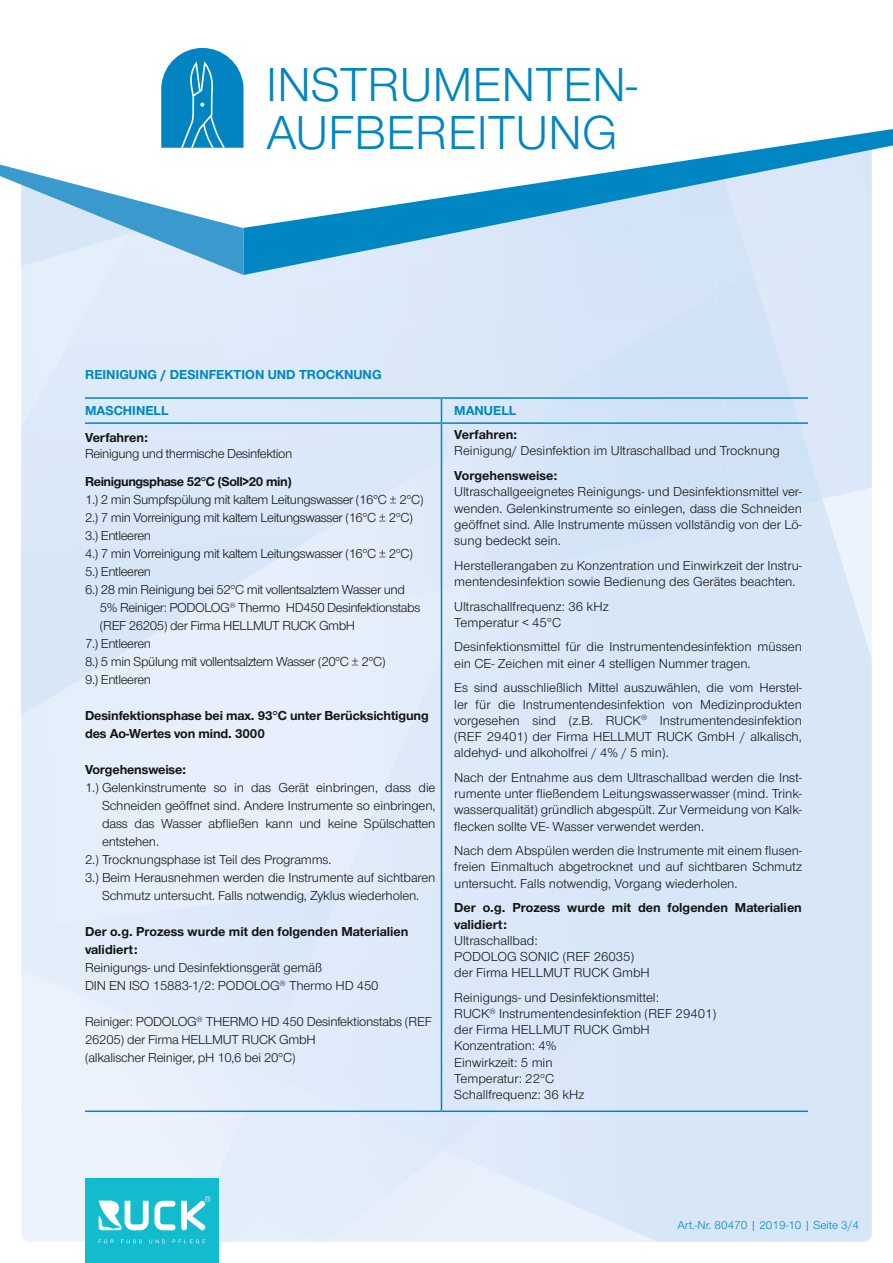
<style>
.page{position:relative;width:893px;height:1263px;background:#fff}
.page>*{position:absolute;margin:0;border:0;box-sizing:border-box;transform-origin:0 0}
.t1{font:49.5px/48px "Nimbus San Nov";color:#0086c2}
.t2{font:13.5px/16.2px "Nimbus San Nov";letter-spacing:-.01em;color:#131413}
.t3{font:13.5px/18px "Nimbus San Nov";letter-spacing:-.03em;color:#131413}
.t4{font:13.5px/18px "Nimbus San Nov Bol";letter-spacing:-.005em;color:#131413}
.t5{font:13.5px "Nimbus San Nov Bol";color:#0086c2}
.t6{font:13.5px "Nimbus San Nov Bol";letter-spacing:-.03em;color:#131413}
.t7{font:12px "Nimbus San Nov";color:#0086c2}
</style>
<div class="page">
<div style="left:21px;top:1072px;width:189px;height:122px;background:#ecf2fc"></div>
<div style="left:758px;top:499px;width:114px;height:743px;background:#d8e7f8"></div>
<div style="left:21px;top:621px;width:416px;height:267px;background:#e6effb"></div>
<div style="left:758px;top:823px;width:105px;height:84px;background:#d8e7f8"></div>
<div style="left:559px;top:1035px;width:219px;height:207px;background:#d8e7f8"></div>
<img style="left:658px;top:932px;width:103px;height:53px">
<div style="left:341px;top:726px;width:96px;height:135px;background:#dfebfa"></div>
<div style="left:437px;top:582px;width:244px;height:279px;background:#dbe8f9"></div>
<div style="left:410px;top:661px;width:28px;height:66px;background:#e3edfa"></div>
<div style="left:311px;top:861px;width:248px;height:289px;background:#ddeaf9"></div>
<div style="left:262px;top:956px;width:50px;height:138px;background:#dfebfa"></div>
<div style="left:558px;top:855px;width:50px;height:206px;background:#d8e7f8"></div>
<div style="left:607px;top:849px;width:51px;height:174px;background:#d8e7f8"></div>
<div style="left:657px;top:837px;width:99px;height:147px;background:#d8e7f8"></div>
<div style="left:808px;top:275px;width:64px;height:224px;background:#dbe8f9"></div>
<div style="left:178px;top:621px;width:137px;height:51px;background:#e6effb"></div>
<div style="left:178px;top:568px;width:301px;height:53px;background:#e3edfa"></div>
<img style="left:282px;top:566px;width:190px;height:2px">
<img style="left:808px;top:323px;width:15px;height:189px">
<div style="left:472px;top:566px;width:259px;height:16px;background:#d8e7f8"></div>
<img style="left:21px;top:689px;width:70px;height:26px">
<img style="left:21px;top:566px;width:157px;height:123px">
<img style="left:177px;top:566px;width:105px;height:54px">
<svg style="left:21px;top:275px;width:787px;height:291px;background:#d9e7f8"></svg>
<svg style="left:243px;top:127px;width:650px;height:148px"></svg>
<svg style="left:0;top:164px;width:243px;height:111px"></svg>
<svg style="left:161px;top:48px;width:82px;height:100px;background:#2898cb"></svg>
<div style="left:85px;top:1178px;width:134px;height:85px;background:#12bbce"></div>
<svg style="left:99px;top:1150px;width:559px;height:93px;background:#cbe7f5"></svg>
<hr style="left:441px;top:424px;width:1px;height:686px;background:#0086c2">
<hr style="left:85px;top:1110px;width:356px;height:2px;background:#0086c2">
<hr style="left:441px;top:1110px;width:367px;height:2px;background:#0086c2">
<hr style="left:85px;top:397px;width:356px;height:2px;background:#0086c2">
<hr style="left:441px;top:397px;width:367px;height:2px;background:#0086c2">
<svg style="left:441px;top:399px;width:1px;height:23px"></svg>
<hr style="left:85px;top:422px;width:356px;height:2px;background:#0086c2">
<hr style="left:441px;top:422px;width:367px;height:2px;background:#0086c2">
<h1 class="t1" style="left:266px;top:61px;width:372px">INSTRUMENTEN-<br>AUFBEREITUNG</h1>
<p class="t5" style="left:85px;top:367px;width:298px">REINIGUNG / DESINFEKTION UND TROCKNUNG</p>
<p class="t5" style="left:85px;top:402px;width:85px">MASCHINELL</p>
<p class="t5" style="left:454px;top:402px;width:64px">MANUELL</p>
<p class="t4" style="left:85px;top:428px;width:65px">Verfahren:</p>
<p class="t3" style="left:85px;top:445px;width:209px">Reinigung und thermische Desinfektion</p>
<p class="t6" style="left:85px;top:474px;width:208px">Reinigungsphase 52°C (Soll&gt;20 min)</p>
<p class="t3" style="left:85px;top:491px;width:340px">1.) 2 min Sumpfspülung mit kaltem Leitungswasser (16°C ± 2°C)<br>2.) 7 min Vorreinigung mit kaltem Leitungswasser (16°C ± 2°C)<br>3.) Entleeren<br>4.) 7 min Vorreinigung mit kaltem Leitungswasser (16°C ± 2°C)<br>5.) Entleeren<br>6.) 28 min Reinigung bei 52°C mit vollentsalztem Wasser und</p>
<p class="t3" style="left:100px;top:599px;width:322px">5% Reiniger: PODOLOG<sup>®</sup> Thermo HD450 Desinfektionstabs</p>
<p class="t3" style="left:100px;top:617px;width:257px">(REF 26205) der Firma HELLMUT RUCK GmbH</p>
<p class="t3" style="left:85px;top:635px;width:68px">7.) Entleeren</p>
<p class="t3" style="left:85px;top:653px;width:302px">8.) 5 min Spülung mit vollentsalztem Wasser (20°C ± 2°C)</p>
<p class="t3" style="left:85px;top:671px;width:68px">9.) Entleeren</p>
<p class="t4" style="left:85px;top:706px;width:345px">Desinfektionsphase bei max. 93°C unter Berücksichtigung des Ao-Wertes von mind. 3000</p>
<p class="t4" style="left:85px;top:760px;width:103px">Vorgehensweise:</p>
<p class="t2" style="left:85px;top:780px;width:352px">1.) Gelenkinstrumente so in das Gerät einbringen, dass die</p>
<p class="t2" style="left:102px;top:798px;width:335px">Schneiden geöffnet sind. Andere Instrumente so einbringen,</p>
<p class="t2" style="left:102px;top:816px;width:335px">dass das Wasser abfließen kann und keine Spülschatten</p>
<p class="t2" style="left:102px;top:834px;width:59px">entstehen.</p>
<p class="t2" style="left:85px;top:851px;width:248px">2.) Trocknungsphase ist Teil des Programms.</p>
<p class="t2" style="left:85px;top:869px;width:352px">3.) Beim Herausnehmen werden die Instrumente auf sichtbaren</p>
<p class="t2" style="left:102px;top:887px;width:319px">Schmutz untersucht. Falls notwendig, Zyklus wiederholen.</p>
<p class="t4" style="left:85px;top:922px;width:325px">Der o.g. Prozess wurde mit den folgenden Materialien validiert:</p>
<p class="t2" style="left:85px;top:959px;width:295px;line-height:18px">Reinigungs- und Desinfektionsgerät gemäß<br>DIN EN ISO 15883-1/2: PODOLOG<sup>®</sup> Thermo HD 450</p>
<p class="t2" style="left:85px;top:1013px;width:348px;line-height:18px">Reiniger: PODOLOG<sup>®</sup> THERMO HD 450 Desinfektionstabs (REF<br>26205) der Firma HELLMUT RUCK GmbH<br>(alkalischer Reiniger, pH 10,6 bei 20°C)</p>
<p class="t4" style="left:454px;top:426px;width:65px">Verfahren:</p>
<p class="t2" style="left:454px;top:443px;width:327px">Reinigung/ Desinfektion im Ultraschallbad und Trocknung</p>
<p class="t4" style="left:454px;top:467px;width:105px">Vorgehensweise:</p>
<p class="t2" style="left:454px;top:484px;width:349px;text-align:justify">Ultraschallgeeignetes Reinigungs- und Desinfektionsmittel ver&shy;wenden. Gelenkinstrumente so einlegen, dass die Schneiden geöffnet sind. Alle Instrumente müssen vollständig von der Lö&shy;sung bedeckt sein.</p>
<p class="t2" style="left:454px;top:557px;width:349px">Herstellerangaben zu Konzentration und Einwirkzeit der Instru&shy;mentendesinfektion sowie Bedienung des Gerätes beachten.</p>
<p class="t2" style="left:454px;top:598px;width:156px">Ultraschallfrequenz: 36 kHz<br>Temperatur &lt; 45°C</p>
<p class="t2" style="left:454px;top:639px;width:349px">Desinfektionsmittel für die Instrumentendesinfektion müssen ein CE- Zeichen mit einer 4 stelligen Nummer tragen.</p>
<p class="t2" style="left:454px;top:680px;width:349px;text-align:justify">Es sind ausschließlich Mittel auszuwählen, die vom Herstel&shy;ler für die Instrumentendesinfektion von Medizinprodukten vorgesehen sind (z.B. RUCK<sup>®</sup> Instrumentendesinfektion (REF 29401) der Firma HELLMUT RUCK GmbH / alkalisch, aldehyd- und alkoholfrei / 4% / 5 min).</p>
<p class="t2" style="left:454px;top:769px;width:349px;text-align:justify">Nach der Entnahme aus dem Ultraschallbad werden die Inst&shy;rumente unter fließendem Leitungswasserwasser (mind. Trink&shy;wasserqualität) gründlich abgespült. Zur Vermeidung von Kalk&shy;flecken sollte VE- Wasser verwendet werden.</p>
<p class="t2" style="left:454px;top:843px;width:349px;text-align:justify">Nach dem Abspülen werden die Instrumente mit einem flusen&shy;freien Einmaltuch abgetrocknet und auf sichtbaren Schmutz untersucht. Falls notwendig, Vorgang wiederholen.</p>
<p class="t4" style="left:454px;top:900px;width:349px;line-height:16.2px">Der o.g. Prozess wurde mit den folgenden Materialien validiert:</p>
<p class="t2" style="left:454px;top:932px;width:197px">Ultraschallbad:<br>PODOLOG SONIC (REF 26035) der Firma HELLMUT RUCK GmbH</p>
<p class="t2" style="left:454px;top:989px;width:264px">Reinigungs- und Desinfektionsmittel:<br>RUCK<sup>®</sup> Instrumentendesinfektion (REF 29401) der Firma HELLMUT RUCK GmbH<br>Konzentration: 4%<br>Einwirkzeit: 5 min<br>Temperatur: 22°C<br>Schallfrequenz: 36 kHz</p>
<p class="t7" style="left:677px;top:1219px;width:183px">Art.-Nr. 80470 | 2019-10 | Seite 3/4</p>
</div>
